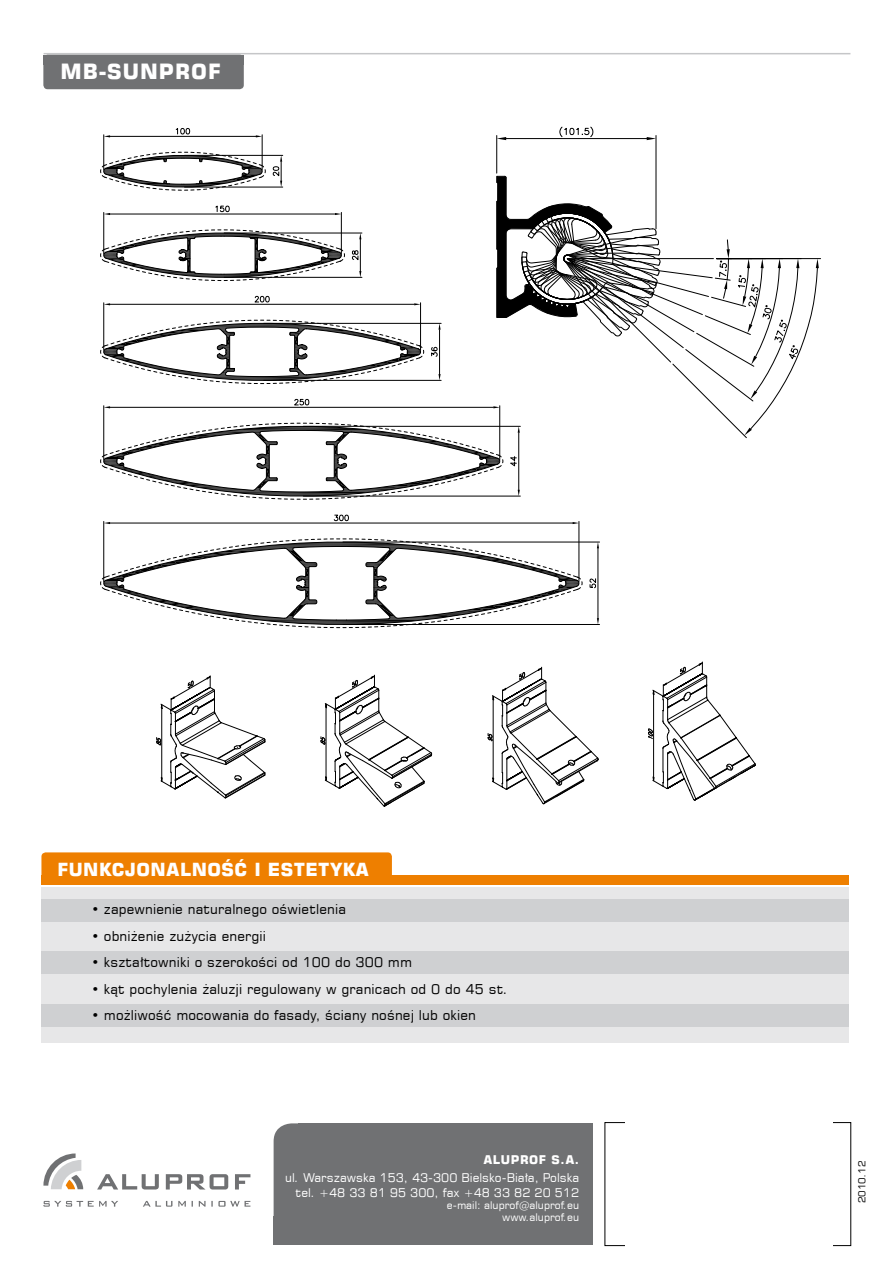
<style>
.page{position:relative;width:893px;height:1263px;background:#fff}
.page>*{position:absolute;margin:0;border:0;box-sizing:border-box;transform-origin:0 0}
.t1{font:21px "Square 721 EU Bold";letter-spacing:.05em;color:#fff}
.t2{font:18px "Square 721 EU Bold";letter-spacing:.025em;color:#fff}
.t3{font:13.5px "Square 721 EU Normal";letter-spacing:.01em;color:#000}
.t4{font:12px/14.4px "Square 721 EU Normal";color:#fff;text-align:right}
.t5{font:12px "Square 721 EU Bold";letter-spacing:.05em;color:#fff}
.t6{font:10.5px/12px "Square 721 EU Normal";color:#fff;text-align:right}
.t7{font:9px "Square 721 PL";color:#000}
</style>
<div class="page">
<svg style="left:100px;top:530px;width:482px;height:99px"></svg>
<hr style="left:343px;top:624px;width:256px;height:1px;background:#000">
<hr style="left:343px;top:542px;width:256px;height:1px;background:#000">
<hr style="left:598px;top:548px;width:1px;height:70px;background:#000">
<svg style="left:597px;top:618px;width:2px;height:6px"></svg>
<svg style="left:597px;top:542px;width:2px;height:6px"></svg>
<svg style="left:589px;top:578px;width:7px;height:11px"></svg>
<hr style="left:103px;top:521px;width:1px;height:61px;background:#000">
<hr style="left:579px;top:521px;width:1px;height:61px;background:#000">
<hr style="left:110px;top:523px;width:463px;height:1px;background:#000">
<svg style="left:104px;top:522px;width:6px;height:2px"></svg>
<svg style="left:573px;top:522px;width:6px;height:2px"></svg>
<svg style="left:333px;top:514px;width:16px;height:7px"></svg>
<hr style="left:103px;top:135px;width:1px;height:35px;background:#000">
<hr style="left:262px;top:135px;width:1px;height:35px;background:#000">
<hr style="left:110px;top:136px;width:146px;height:1px;background:#000">
<svg style="left:175px;top:128px;width:15px;height:7px"></svg>
<hr style="left:655px;top:136px;width:1px;height:93px;background:#000">
<hr style="left:496px;top:136px;width:1px;height:37px;background:#000">
<hr style="left:506px;top:138px;width:141px;height:1px;background:#000">
<svg style="left:647px;top:137px;width:9px;height:3px"></svg>
<svg style="left:497px;top:137px;width:9px;height:3px"></svg>
<svg style="left:559px;top:126px;width:35px;height:12px"></svg>
<svg style="left:156px;top:676px;width:110px;height:123px"></svg>
<svg style="left:320px;top:675px;width:113px;height:132px"></svg>
<svg style="left:487px;top:667px;width:112px;height:137px"></svg>
<svg style="left:648px;top:662px;width:108px;height:139px"></svg>
<div style="left:274px;top:1123px;width:318px;height:121px;background:#707173;border-radius:18px"></div>
<div style="left:298px;top:1123px;width:295px;height:121px;background:#707173"></div>
<div style="left:274px;top:1216px;width:27px;height:28px;background:#707173"></div>
<svg style="left:43px;top:1201px;width:207px;height:5px"></svg>
<svg style="left:43px;top:1153px;width:40px;height:36px"></svg>
<svg style="left:97px;top:1174px;width:62px;height:16px"></svg>
<svg style="left:166px;top:1174px;width:62px;height:15px"></svg>
<svg style="left:235px;top:1174px;width:15px;height:15px"></svg>
<hr style="left:44px;top:53px;width:806px;height:1px;background:#c5c6c8">
<div style="left:43px;top:55px;width:201px;height:34px;background:#707173;border-radius:4px"></div>
<div style="left:43px;top:55px;width:201px;height:9px;background:#707173"></div>
<div style="left:41px;top:875px;width:808px;height:10px;background:#ee7f00"></div>
<div style="left:41px;top:852px;width:351px;height:30px;background:#ee7f00;border-radius:4px"></div>
<div style="left:41px;top:888px;width:808px;height:155px;background:#e7e7e8"></div>
<div style="left:41px;top:899px;width:808px;height:23px;background:#cfd0d2"></div>
<div style="left:41px;top:951px;width:808px;height:23px;background:#cfd0d2"></div>
<div style="left:41px;top:1004px;width:808px;height:23px;background:#cfd0d2"></div>
<svg style="left:100px;top:152px;width:721px;height:348px"></svg>
<h1 class="t1" style="left:60px;top:58px;width:162px">MB-SUNPROF</h1>
<h2 class="t2" style="left:57px;top:858px;width:313px">FUNKCJONALNOŚĆ I ESTETYKA</h2>
<p class="t3" style="left:91px;top:901px;width:256px">• zapewnienie naturalnego oświetlenia</p>
<p class="t3" style="left:91px;top:927px;width:176px">• obniżenie zużycia energii</p>
<p class="t3" style="left:91px;top:954px;width:322px">• kształtowniki o szerokości od 100 do 300 mm</p>
<p class="t3" style="left:91px;top:980px;width:418px">• kąt pochylenia żaluzji regulowany w granicach od 0 do 45 st.</p>
<p class="t3" style="left:91px;top:1007px;width:386px">• możliwość mocowania do fasady, ściany nośnej lub okien</p>
<p class="t5" style="left:483px;top:1152px;width:97px">ALUPROF S.A.</p>
<p class="t4" style="left:285px;top:1171px;width:295px">ul. Warszawska 153, 43-300 Bielsko-Biała, Polska tel. +48 33 81 95 300, fax +48 33 82 20 512</p>
<p class="t6" style="left:447px;top:1199px;width:134px">e-mail: aluprof@aluprof.eu www.aluprof.eu</p>
<p class="t7" style="left:856px;top:1203px;width:44px;rotate:-90deg">2010.12</p>
</div>
